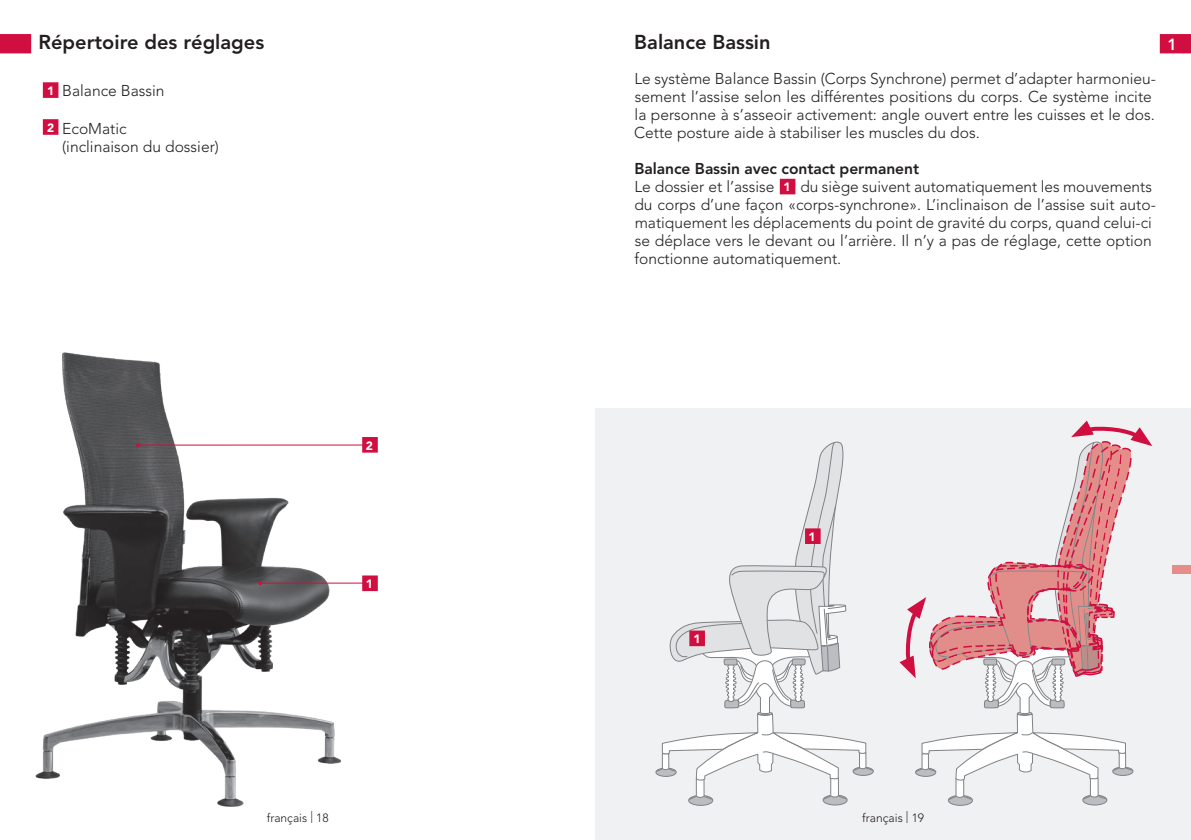
<style>
.page{position:relative;width:1191px;height:840px;background:#fff}
.page>*{position:absolute;margin:0;border:0;box-sizing:border-box;transform-origin:0 0}
.Blocksatz{font:800 20px "Avenir";color:#231f20}
.t1{font:800 16px "Avenir";color:#fff}
.Blocksatz-2{font:300 15.6px/18px "Avenir";color:#231f20}
.Übersicht{font:300 15.6px "Avenir";color:#231f20}
.Blocksatz-3{font:800 15.6px "Avenir";letter-spacing:-.005em;color:#231f20}
.t2{font:300 12px "Avenir";color:#231f20}
.t3{font:900 12px "Avenir";color:#fff}
</style>
<div class="page">
<svg style="left:1159px;top:34px;width:32px;height:19px"></svg>
<svg style="left:0;top:34px;width:31px;height:19px"></svg>
<div style="left:43px;top:82px;width:15px;height:16px;background:#d10e40;border:2px solid #d10e40"></div>
<div style="left:43px;top:119px;width:15px;height:16px;background:#d10e40;border:2px solid #d10e40"></div>
<div style="left:595px;top:408px;width:596px;height:431px;background:#f0f1f2"></div>
<div style="left:780px;top:179px;width:15px;height:15px;background:#d10e40"></div>
<img style="left:35px;top:352px;width:343px;height:455px">
<div style="left:362px;top:575px;width:16px;height:15px;background:#d10e40;border:2px solid #d10e40"></div>
<div style="left:362px;top:437px;width:16px;height:15px;background:#d10e40;border:2px solid #d10e40"></div>
<hr style="left:138px;top:444px;width:226px;height:1px;background:#d10e40">
<svg style="left:136px;top:443px;width:4px;height:4px"></svg>
<hr style="left:260px;top:582px;width:104px;height:1px;background:#d10e40">
<svg style="left:258px;top:581px;width:4px;height:4px"></svg>
<svg style="left:655px;top:441px;width:218px;height:365px"></svg>
<svg style="left:899px;top:420px;width:253px;height:386px"></svg>
<div style="left:1172px;top:564px;width:19px;height:9px;background:#e68d89"></div>
<p class="Blocksatz" style="left:39px;top:30px;width:227px">Répertoire des réglages</p>
<p class="Übersicht" style="left:62px;top:81px;width:104px">Balance Bassin</p>
<p class="Übersicht" style="left:62px;top:119px;width:66px">EcoMatic</p>
<p class="Übersicht" style="left:62px;top:138px;width:158px">(inclinaison du dossier)</p>
<p class="t3" style="left:47px;top:83px;width:9px">1</p>
<p class="t3" style="left:47px;top:120px;width:9px">2</p>
<p class="Blocksatz" style="left:634px;top:30px;width:138px">Balance Bassin</p>
<p class="Blocksatz-2" style="left:634px;top:69px;width:523px">Le système Balance Bassin (Corps Synchrone) permet d’adapter harmonieu&shy;sement l’assise selon les différentes positions du corps. Ce système incite la personne à s’asseoir activement: angle ouvert entre les cuisses et le dos.<br>Cette posture aide à stabiliser les muscles du dos.</p>
<p class="Blocksatz-3" style="left:634px;top:159px;width:286px">Balance Bassin avec contact permanent</p>
<p class="Blocksatz-2" style="left:634px;top:177px;width:142px">Le dossier et l’assise</p>
<p class="Blocksatz-2" style="left:634px;top:177px;width:523px;text-indent:166px">du siège suivent automatiquement les mouvements du corps d’une façon «corps-synchrone». L’inclinaison de l’assise suit auto&shy;matiquement les déplacements du point de gravité du corps, quand celui-ci se déplace vers le devant ou l’arrière. Il n’y a pas de réglage, cette option fonctionne automatiquement.</p>
<p class="t3" style="left:783px;top:180px;width:9px">1</p>
<p class="t1" style="left:1167px;top:35px;width:11px">1</p>
<p class="t3" style="left:366px;top:438px;width:9px">2</p>
<p class="t3" style="left:366px;top:576px;width:9px">1</p>
<p class="t3" style="left:693px;top:631px;width:9px">1</p>
<p class="t3" style="left:808px;top:529px;width:9px">1</p>
<p class="t2" style="left:267px;top:810px;width:63px">français | 18</p>
<p class="t2" style="left:862px;top:810px;width:63px">français | 19</p>
</div>
